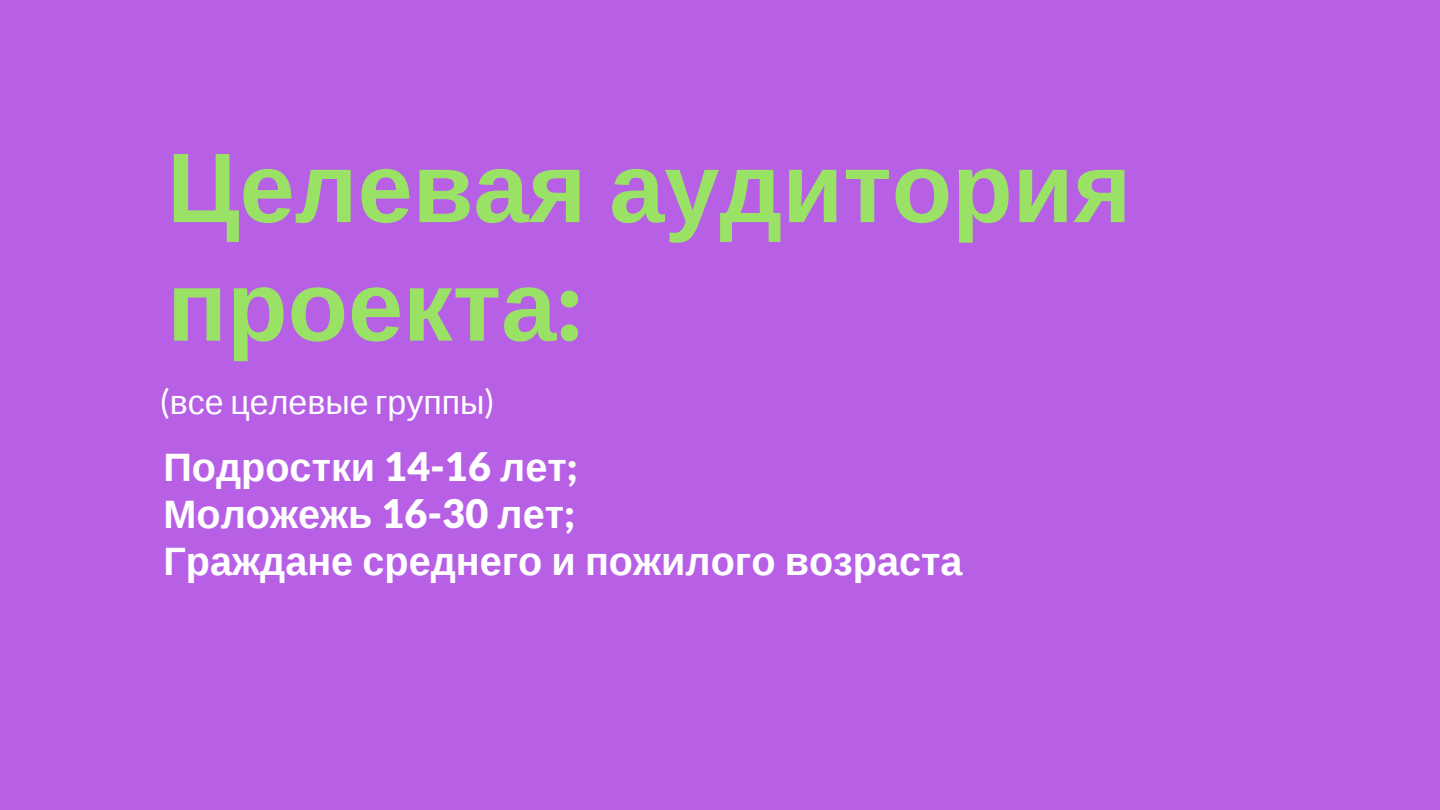
<style>
.page{position:relative;width:1440px;height:810px;background:#b760e6}
.page>*{position:absolute;margin:0;border:0;box-sizing:border-box;transform-origin:0 0}
.t1{font:700 99.1px/118.5px "Liberation Sans";color:#99e265}
.t2{font:700 39.6px/47.2px "Liberation Sans";color:#fff}
.t3{font:34px "Liberation Sans";color:#fff}
.s1{font-family:"Lato Latin";font-weight:900}
.s2{font-family:"Lato"}
</style>
<div class="page">
<h1 class="t1" style="left:167px;top:129px;width:966px">Целевая аудитория проекта<span class="s1">:</span></h1>
<p class="t3" style="left:160px;top:383px;width:337px"><span class="s2">(</span>все целевые группы<span class="s2">)</span></p>
<p class="t2" style="left:164px;top:444px;width:801px">Подростки <span class="s1">14-16</span> лет<span class="s1">;<br></span>Моложежь <span class="s1">16-30</span> лет<span class="s1">;<br></span>Граждане среднего и пожилого возраста</p>
</div>
